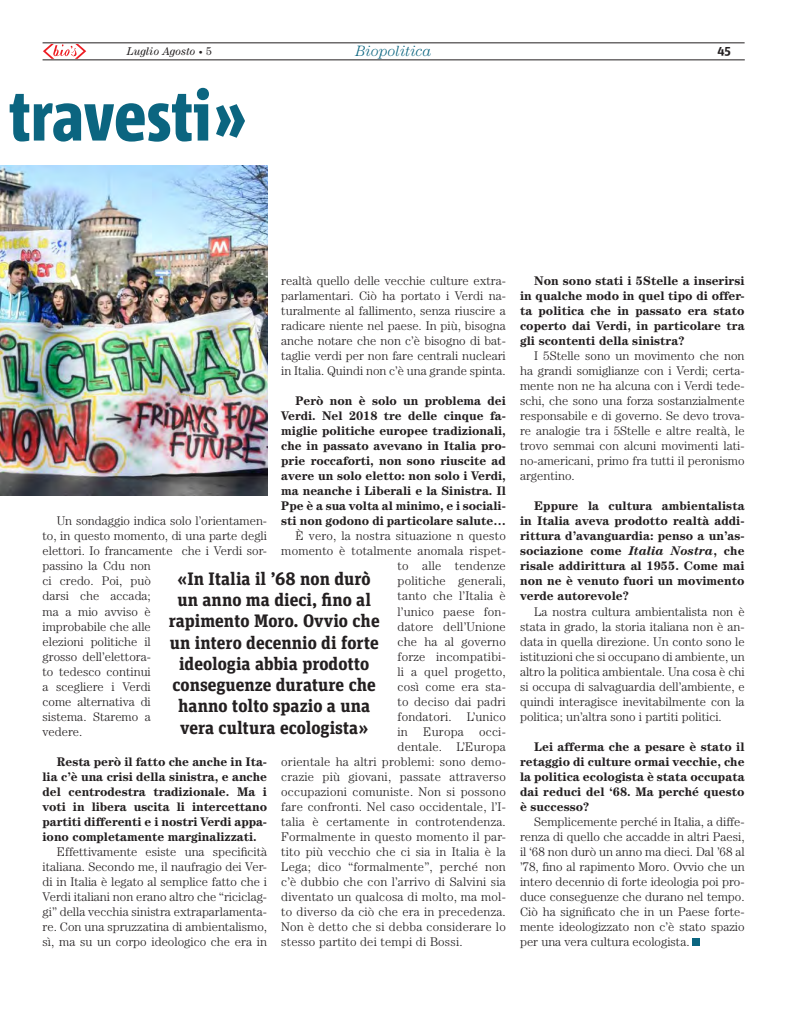
<style>
.page{position:relative;width:798px;height:1028px;background:#fff}
.page>*{position:absolute;margin:0;border:0;box-sizing:border-box;transform-origin:0 0}
.t1{font:800 70px "Corpid Cd OT";color:#0b6580}
.t2{font:700 18px/21.2px "Unit Slab Pro";color:#231f20;text-align:center}
.t3{font:italic 300 15px "Century";color:#0b6580}
.t4{font:300 12.5px/15px "Century";letter-spacing:.015em;color:#231f20;text-align:justify}
.t5{font:700 12.5px/15px "Century";color:#231f20;text-align:justify}
.t6{font:700 12.5px "Unit Slab Pro";color:#231f20}
.t7{font:italic 11.25px "Century";color:#231f20}
.s1{font-size:8px}
.s2{font-style:normal}
.s3{font-style:italic}
</style>
<div class="page">
<hr style="left:43px;top:43px;width:701px;height:1px;background:#231f20">
<hr style="left:43px;top:60px;width:701px;height:1px;background:#231f20">
<svg style="left:43px;top:44px;width:43px;height:15px"></svg>
<div style="left:692px;top:938px;width:7px;height:7px;background:#0b6580"></div>
<img style="left:0;top:165px;width:267px;height:330px">
<p class="t7" style="left:127px;top:45px;width:87px">Luglio Agosto <span class="s1">•</span> <span class="s2">5</span></p>
<p class="t3" style="left:356px;top:42px;width:77px">Biopolitica</p>
<p class="t6" style="left:717px;top:41px;width:15px">45</p>
<h1 class="t1" style="left:9px;top:74px;width:239px">travesti»</h1>
<p class="t4" style="left:281px;top:273px;width:226px">realtà quello delle vecchie culture extra&shy;parlamentari. Ciò ha portato i Verdi na&shy;turalmente al fallimento, senza riuscire a radicare niente nel paese. In più, bisogna anche notare che non c’è bisogno di bat&shy;taglie verdi per non fare centrali nucleari in Italia. Quindi non c’è una grande spinta.</p>
<p class="t5" style="left:281px;top:393px;width:226px;text-indent:14px">Però non è solo un problema dei Verdi. Nel 2018 tre delle cinque fa&shy;miglie politiche europee tradizionali, che in passato avevano in Italia pro&shy;prie roccaforti, non sono riuscite ad avere un solo eletto: non solo i Verdi, ma neanche i Liberali e la Sinistra. Il Ppe è a sua volta al minimo, e i sociali&shy;sti non godono di particolare salute…</p>
<p class="t4" style="left:295px;top:528px;width:212px">È vero, la nostra situazione n questo</p>
<p class="t4" style="left:281px;top:543px;width:226px">momento è totalmente anomala rispet-</p>
<p class="t4" style="left:397px;top:558px;width:110px">to alle tendenze</p>
<p class="t4" style="left:397px;top:573px;width:110px">politiche generali,</p>
<p class="t4" style="left:397px;top:588px;width:110px">tanto che l’Italia è</p>
<p class="t4" style="left:397px;top:603px;width:110px">l’unico paese fon-</p>
<p class="t4" style="left:397px;top:618px;width:110px">datore dell’Unione</p>
<p class="t4" style="left:397px;top:633px;width:110px">che ha al governo</p>
<p class="t4" style="left:397px;top:648px;width:110px">forze incompatibi-</p>
<p class="t4" style="left:397px;top:663px;width:110px">li a quel progetto,</p>
<p class="t4" style="left:397px;top:678px;width:110px">così come era sta-</p>
<p class="t4" style="left:397px;top:693px;width:110px">to deciso dai padri</p>
<p class="t4" style="left:397px;top:708px;width:110px">fondatori. L’unico</p>
<p class="t4" style="left:397px;top:723px;width:110px">in Europa occi-</p>
<p class="t4" style="left:397px;top:738px;width:110px">dentale. L’Europa</p>
<p class="t4" style="left:281px;top:753px;width:226px">orientale ha altri problemi: sono demo-</p>
<p class="t4" style="left:281px;top:768px;width:226px">crazie più giovani, passate attraverso</p>
<p class="t4" style="left:281px;top:783px;width:226px">occupazioni comuniste. Non si possono</p>
<p class="t4" style="left:281px;top:798px;width:226px">fare confronti. Nel caso occidentale, l’I-</p>
<p class="t4" style="left:281px;top:813px;width:226px">talia è certamente in controtendenza.</p>
<p class="t4" style="left:281px;top:828px;width:226px">Formalmente in questo momento il par-</p>
<p class="t4" style="left:281px;top:843px;width:226px">tito più vecchio che ci sia in Italia è la</p>
<p class="t4" style="left:281px;top:858px;width:226px">Lega; dico “formalmente”, perché non</p>
<p class="t4" style="left:281px;top:873px;width:226px">c’è dubbio che con l’arrivo di Salvini sia</p>
<p class="t4" style="left:281px;top:888px;width:226px">diventato un qualcosa di molto, ma mol-</p>
<p class="t4" style="left:281px;top:903px;width:226px">to diverso da ciò che era in precedenza.</p>
<p class="t4" style="left:281px;top:918px;width:226px">Non è detto che si debba considerare lo</p>
<p class="t4" style="left:281px;top:933px;width:183px">stesso partito dei tempi di Bossi.</p>
<p class="t4" style="left:43px;top:513px;width:226px;text-align:left;text-indent:14px">Un sondaggio indica solo l’orientamen&shy;to, in questo momento, di una parte degli elettori. Io francamente che i Verdi sor&shy;passino la Cdu non<br>ci credo. Poi, può<br>darsi che accada;<br>ma a mio avviso è<br>improbabile che alle<br>elezioni politiche il<br>grosso dell’elettora-<br>to tedesco continui<br>a scegliere i Verdi<br>come alternativa di<br>sistema. Staremo a<br>vedere.</p>
<p class="t5" style="left:43px;top:753px;width:226px;text-indent:14px">Resta però il fatto che anche in Ita&shy;lia c’è una crisi della sinistra, e anche del centrodestra tradizionale. Ma i voti in libera uscita li intercettano partiti differenti e i nostri Verdi appa&shy;iono completamente marginalizzati.</p>
<p class="t4" style="left:43px;top:843px;width:226px;text-indent:14px">Effettivamente esiste una specificità italiana. Secondo me, il naufragio dei Ver&shy;di in Italia è legato al semplice fatto che i Verdi italiani non erano altro che “riciclag&shy;gi” della vecchia sinistra extraparlamenta&shy;re. Con una spruzzatina di ambientalismo, sì, ma su un corpo ideologico che era in</p>
<h2 class="t2" style="left:169px;top:567px;width:212px">«In Italia il ’68 non durò un anno ma dieci, fino al rapimento Moro. Ovvio che un intero decennio di forte ideologia abbia prodotto conseguenze durature che hanno tolto spazio a una vera cultura ecologista»</h2>
<p class="t5" style="left:520px;top:273px;width:226px;text-indent:14px">Non sono stati i 5Stelle a inserirsi in qualche modo in quel tipo di offer&shy;ta politica che in passato era stato coperto dai Verdi, in particolare tra gli scontenti della sinistra?</p>
<p class="t4" style="left:520px;top:348px;width:226px;text-indent:14px">I 5Stelle sono un movimento che non ha grandi somiglianze con i Verdi; certa&shy;mente non ne ha alcuna con i Verdi tede&shy;schi, che sono una forza sostanzialmente responsabile e di governo. Se devo trova&shy;re analogie tra i 5Stelle e altre realtà, le trovo semmai con alcuni movimenti lati&shy;no-americani, primo fra tutti il peronismo argentino.</p>
<p class="t5" style="left:520px;top:498px;width:226px;text-indent:14px">Eppure la cultura ambientalista in Italia aveva prodotto realtà addi&shy;rittura d’avanguardia: penso a un’as&shy;sociazione come <span class="s3">Italia Nostra</span>, che risale addirittura al 1955. Come mai non ne è venuto fuori un movimento verde autorevole?</p>
<p class="t4" style="left:520px;top:603px;width:226px;text-indent:14px">La nostra cultura ambientalista non è stata in grado, la storia italiana non è an&shy;data in quella direzione. Un conto sono le istituzioni che si occupano di ambiente, un altro la politica ambientale. Una cosa è chi si occupa di salvaguardia dell’ambiente, e quindi interagisce inevitabilmente con la politica; un’altra sono i partiti politici.</p>
<p class="t5" style="left:520px;top:738px;width:226px;text-indent:14px">Lei afferma che a pesare è stato il retaggio di culture ormai vecchie, che la politica ecologista è stata occupata dai reduci del ‘68. Ma perché questo è successo?</p>
<p class="t4" style="left:520px;top:813px;width:226px;text-indent:14px">Semplicemente perché in Italia, a diffe&shy;renza di quello che accadde in altri Paesi, il ‘68 non durò un anno ma dieci. Dal ’68 al ’78, fino al rapimento Moro. Ovvio che un intero decennio di forte ideologia poi pro&shy;duce conseguenze che durano nel tempo.<br>Ciò ha significato che in un Paese forte&shy;mente ideologizzato non c’è stato spazio per una vera cultura ecologista.</p>
</div>
